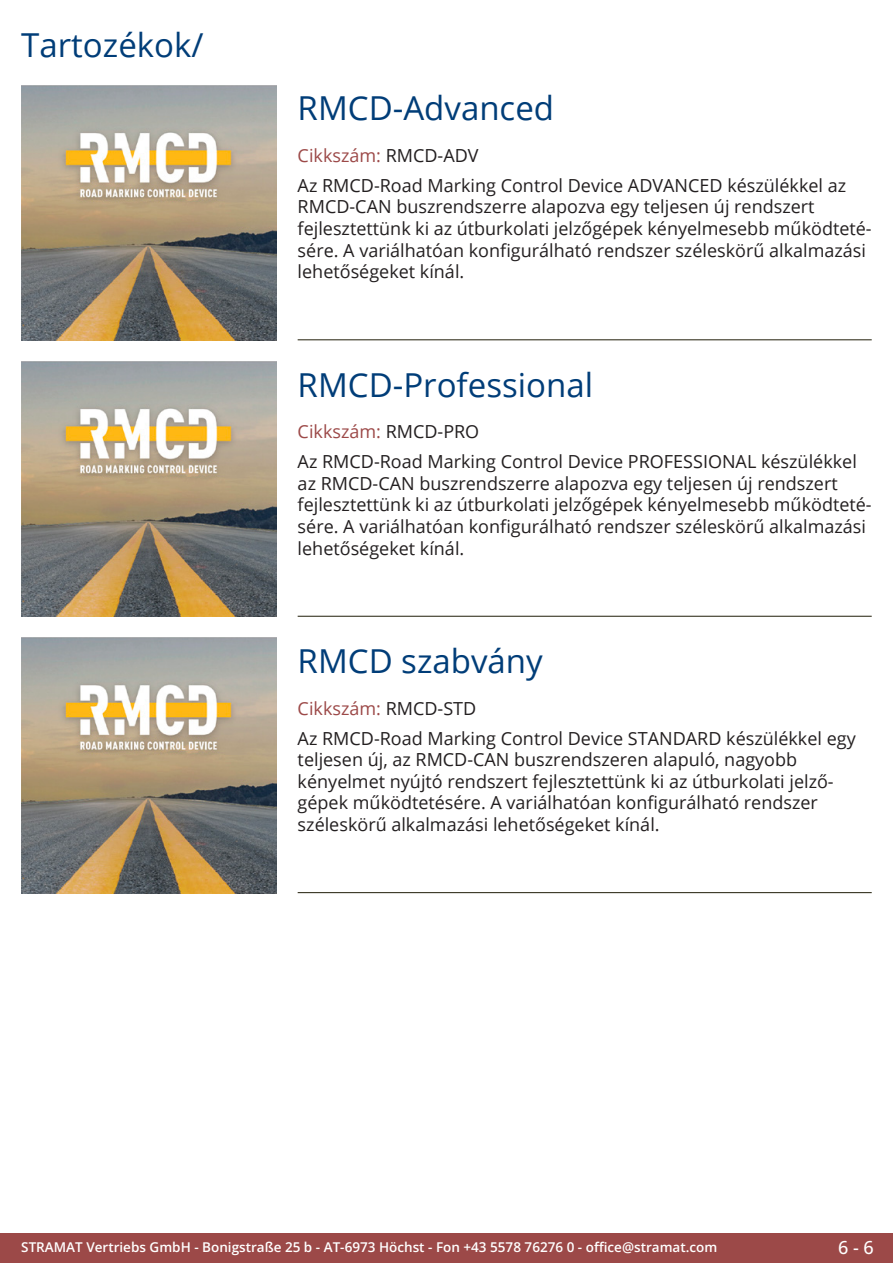
<style>
.page{position:relative;width:893px;height:1263px;background:#fff}
.page>*{position:absolute;margin:0;border:0;box-sizing:border-box;transform-origin:0 0}
.Produkttitel{font:33px "Open Sans";color:#003d78}
.RastTitel{font:33px "Open Sans";color:#003d78}
.Beschreibung_Text{font:18px/21.6px "Open Sans";color:#231f20}
.TechDaten_Überschrif{font:18px "Open Sans";color:#9c4948}
.t1{font:500 18px "Open Sans";color:#fff}
.t2{font:600 13.5px "Open Sans";color:#fff}
.s1{color:#231f20}
</style>
<div class="page">
<div style="left:0;top:1233px;width:893px;height:30px;background:#9c4948"></div>
<hr style="left:298px;top:340px;width:574px;height:1px;background:#201d08">
<hr style="left:298px;top:616px;width:574px;height:1px;background:#201d08">
<hr style="left:298px;top:892px;width:574px;height:1px;background:#201d08">
<img style="left:21px;top:85px;width:255px;height:255px">
<img style="left:21px;top:361px;width:255px;height:256px">
<img style="left:21px;top:638px;width:255px;height:255px">
<p class="RastTitel" style="left:21px;top:22px;width:184px">Tartozékok/</p>
<p class="Produkttitel" style="left:298px;top:86px;width:258px">RMCD-Advanced</p>
<p class="TechDaten_Überschrif" style="left:298px;top:143px;width:182px">Cikkszám: <span class="s1">RMCD-ADV</span></p>
<p class="Beschreibung_Text" style="left:298px;top:174px;width:574px">Az RMCD-Road Marking Control Device ADVANCED készülékkel az RMCD-CAN buszrendszerre alapozva egy teljesen új rendszert fejlesztettünk ki az útburkolati jelzőgépek kényelmesebb működteté&shy;sére. A variálhatóan konfigurálható rendszer széleskörű alkalmazási lehetőségeket kínál.</p>
<p class="Produkttitel" style="left:298px;top:362px;width:297px">RMCD-Professional</p>
<p class="TechDaten_Überschrif" style="left:298px;top:420px;width:183px">Cikkszám: <span class="s1">RMCD-PRO</span></p>
<p class="Beschreibung_Text" style="left:298px;top:450px;width:574px">Az RMCD-Road Marking Control Device PROFESSIONAL készülékkel az RMCD-CAN buszrendszerre alapozva egy teljesen új rendszert fejlesztettünk ki az útburkolati jelzőgépek kényelmesebb működteté&shy;sére. A variálhatóan konfigurálható rendszer széleskörű alkalmazási lehetőségeket kínál.</p>
<p class="Produkttitel" style="left:298px;top:638px;width:247px">RMCD szabvány</p>
<p class="TechDaten_Überschrif" style="left:298px;top:696px;width:180px">Cikkszám: <span class="s1">RMCD-STD</span></p>
<p class="Beschreibung_Text" style="left:298px;top:727px;width:560px">Az RMCD-Road Marking Control Device STANDARD készülékkel egy teljesen új, az RMCD-CAN buszrendszeren alapuló, nagyobb kényelmet nyújtó rendszert fejlesztettünk ki az útburkolati jelző&shy;gépek működtetésére. A variálhatóan konfigurálható rendszer széleskörű alkalmazási lehetőségeket kínál.</p>
<p class="t2" style="left:21px;top:1238px;width:698px">STRAMAT Vertriebs GmbH - Bonigstraße 25 b - AT-6973 Höchst - Fon +43 5578 76276 0 - office@stramat.com</p>
<p class="t1" style="left:838px;top:1234px;width:37px">6 - 6</p>
</div>
